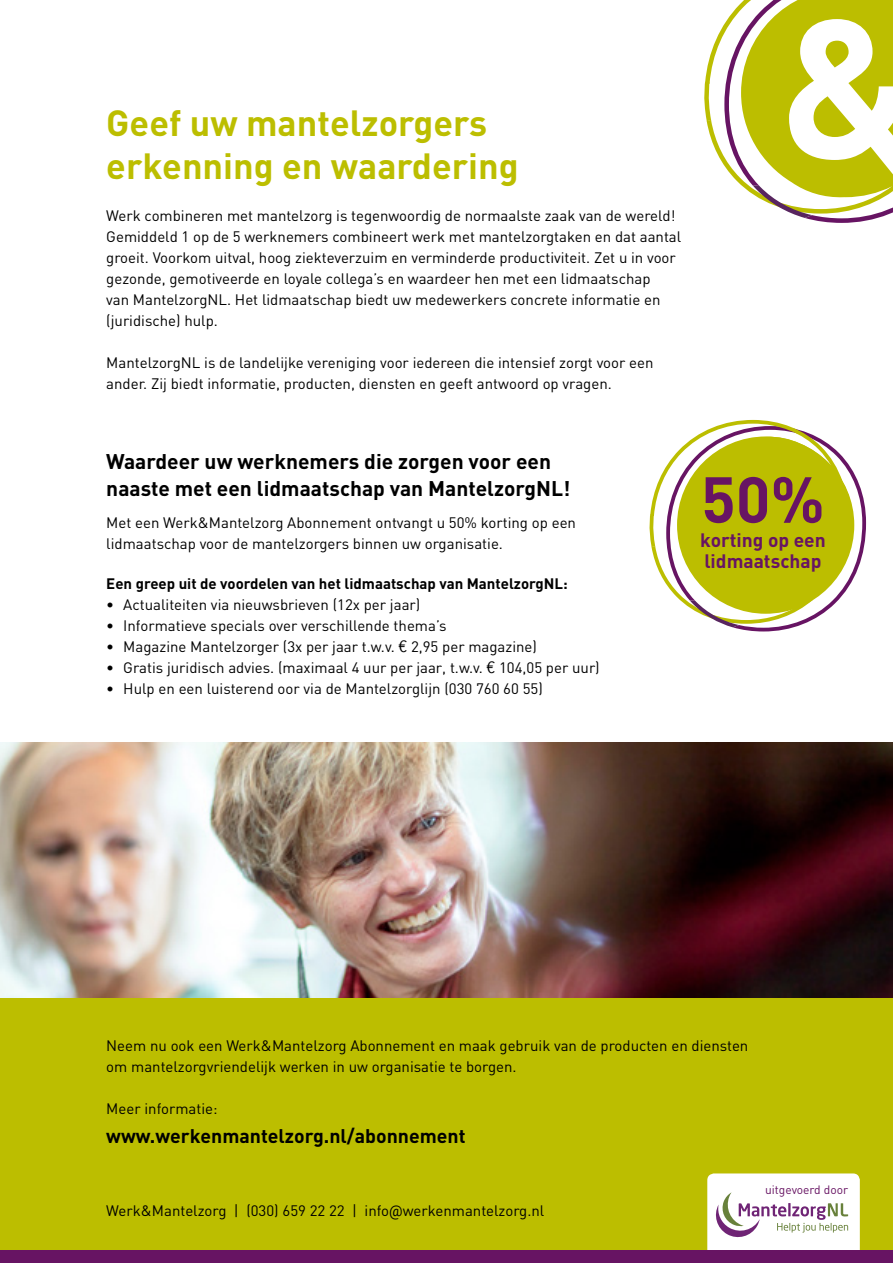
<style>
.page{position:relative;width:893px;height:1263px;background:#fff}
.page>*{position:absolute;margin:0;border:0;box-sizing:border-box;transform-origin:0 0}
.t1{font:700 64.05px "DIN";color:#671463}
.t2{font:700 36px/43.2px "DIN";color:#bcbe00}
.t3{font:700 21px/27px "DIN";color:#000}
.t4{font:700 19.5px "DIN";color:#000}
.t5{font:700 19.2px "DIN";color:#671463}
.t6{font:15px/21px "DIN";color:#000}
.t7{font:700 15px "DIN";color:#000}
.t8{font:12px "DIN";color:#671463}
.s1{font-family:"Euphemia UCAS"}
.s2{font-family:"Roboto"}
</style>
<div class="page">
<div style="left:0;top:918px;width:893px;height:345px;background:#bcbe00"></div>
<svg style="left:704px;top:0;width:189px;height:223px"></svg>
<svg style="left:649px;top:420px;width:217px;height:211px"></svg>
<div style="left:677px;top:436px;width:177px;height:178px;background:#bcbe00;border-radius:50%"></div>
<svg style="left:707px;top:1173px;width:153px;height:77px;background:#eeeaeb"></svg>
<div style="left:0;top:1250px;width:893px;height:13px;background:#671463"></div>
<img style="left:0;top:743px;width:893px;height:255px">
<h2 class="t2" style="left:106px;top:100px;width:414px">Geef uw mantelzorgers erkenning en waardering</h2>
<p class="t6" style="left:106px;top:205px;width:576px">Werk combineren met mantelzorg is tegenwoordig de normaalste zaak van de wereld!<br>Gemiddeld 1 op de 5 werknemers combineert werk met mantelzorgtaken en dat aantal groeit. Voorkom uitval, hoog ziekteverzuim en verminderde productiviteit. Zet u in voor gezonde, gemotiveerde en loyale collega’s en waardeer hen met een lidmaatschap<br>van MantelzorgNL. Het lidmaatschap biedt uw medewerkers concrete informatie en (juridische) hulp.</p>
<p class="t6" style="left:106px;top:352px;width:549px">MantelzorgNL is de landelijke vereniging voor iedereen die intensief zorgt voor een ander. Zij biedt informatie, producten, diensten en geeft antwoord op vragen.</p>
<h3 class="t3" style="left:106px;top:447px;width:466px">Waardeer uw werknemers die zorgen voor een naaste met een lidmaatschap van MantelzorgNL!</h3>
<p class="t6" style="left:106px;top:512px;width:471px">Met een Werk&amp;Mantelzorg Abonnement ontvangt u 50% korting op een lidmaatschap voor de mantelzorgers binnen uw organisatie.</p>
<p class="t7" style="left:106px;top:574px;width:463px">Een greep uit de voordelen van het lidmaatschap van MantelzorgNL:</p>
<p class="t6" style="left:106px;top:594px;width:316px">• Actualiteiten via nieuwsbrieven (12x per jaar)</p>
<p class="t6" style="left:106px;top:615px;width:342px">• Informatieve specials over verschillende thema’s</p>
<p class="t6" style="left:106px;top:636px;width:432px">• Magazine Mantelzorger (3x per jaar t.w.v. <span class="s1">€</span> 2,95 per magazine)</p>
<p class="t6" style="left:106px;top:657px;width:495px">• Gratis juridisch advies. (maximaal 4 uur per jaar, t.w.v. <span class="s1">€</span> 104,05 per uur)</p>
<p class="t6" style="left:106px;top:678px;width:438px">• Hulp en een luisterend oor via de Mantelzorglijn (030 760 60 55)</p>
<h1 class="t1" style="left:701px;top:458px;width:125px">50%</h1>
<p class="t5" style="left:704px;top:548px;width:119px">lidmaatschap</p>
<p class="t5" style="left:700px;top:527px;width:127px">korting op een</p>
<p class="t6" style="left:106px;top:1035px;width:644px">Neem nu ook een Werk&amp;Mantelzorg Abonnement en maak gebruik van de producten en diensten om mantelzorgvriendelijk werken in uw organisatie te borgen.</p>
<p class="t6" style="left:106px;top:1098px;width:113px">Meer informatie:</p>
<h3 class="t4" style="left:106px;top:1123px;width:361px">www.werkenmantelzorg.nl/abonnement</h3>
<p class="t6" style="left:106px;top:1199px;width:440px">Werk&amp;Mantelzorg | (030) 659 22 22 | info<span class="s2">@</span>werkenmantelzorg.nl</p>
<p class="t8" style="left:765px;top:1182px;width:84px">uitgevoerd door</p>
</div>
